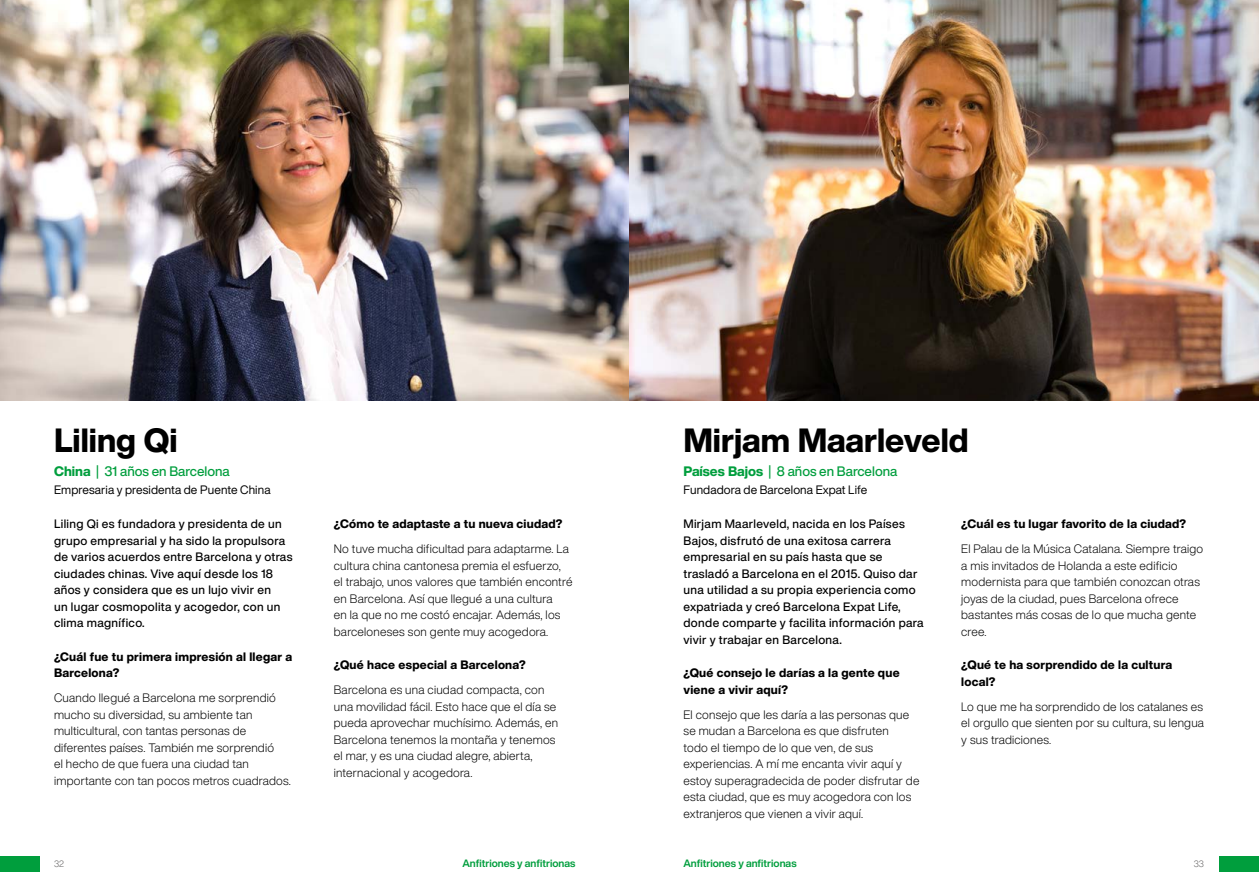
<style>
.page{position:relative;width:1259px;height:893px;background:#fff}
.page>*{position:absolute;margin:0;border:0;box-sizing:border-box;transform-origin:0 0}
.t1{font:800 33px "Helvetica Now Display";color:#000}
.t2{font:500 13.5px "Helvetica Now Display";color:#009e3d}
.t3{font:300 12px/16.5px "Helvetica Now Display";letter-spacing:.02em;color:#000}
.t4{font:500 12px/16.5px "Helvetica Now Display";letter-spacing:.03em;color:#000}
.t5{font:800 12px/16.5px "Helvetica Now Display";letter-spacing:.02em;color:#000}
.t6{font:12px "Helvetica Now Display";letter-spacing:.01em;color:#000}
.t7{font:700 10.5px "Helvetica Now Display";color:#009e3d}
.t8{font:300 9px "Helvetica Now Display";color:#646363}
.s1{font-weight:800}
</style>
<div class="page">
<img style="left:0;top:0;width:1259px;height:401px">
<div style="left:0;top:857px;width:40px;height:15px;background:#009e3d"></div>
<div style="left:1219px;top:857px;width:40px;height:15px;background:#009e3d"></div>
<h1 class="t1" style="left:54px;top:418px;width:125px">Liling Qi</h1>
<p class="t2" style="left:54px;top:461px;width:177px"><span class="s1">China</span> | 31 años en Barcelona</p>
<p class="t6" style="left:54px;top:481px;width:218px">Empresaria y presidenta de Puente China</p>
<p class="t4" style="left:54px;top:515px;width:240px">Liling Qi es fundadora y presidenta de un grupo empresarial y ha sido la propulsora de varios acuerdos entre Barcelona y otras ciudades chinas. Vive aquí desde los 18 años y considera que es un lujo vivir en<br>un lugar cosmopolita y acogedor, con un clima magnífico.</p>
<p class="t5" style="left:54px;top:648px;width:240px">¿Cuál fue tu primera impresión al llegar a<br>Barcelona?</p>
<p class="t3" style="left:54px;top:689px;width:238px">Cuando llegué a Barcelona me sorprendió mucho su diversidad, su ambiente tan multicultural, con tantas personas de diferentes países. También me sorprendió<br>el hecho de que fuera una ciudad tan importante con tan pocos metros cuadrados.</p>
<p class="t5" style="left:334px;top:515px;width:230px">¿Cómo te adaptaste a tu nueva ciudad?</p>
<p class="t3" style="left:334px;top:540px;width:240px">No tuve mucha dificultad para adaptarme. La cultura china cantonesa premia el esfuerzo, el trabajo, unos valores que también encontré en Barcelona. Así que llegué a una cultura<br>en la que no me costó encajar. Además, los barceloneses son gente muy acogedora.</p>
<p class="t5" style="left:334px;top:656px;width:193px">¿Qué hace especial a Barcelona?</p>
<p class="t3" style="left:334px;top:681px;width:226px">Barcelona es una ciudad compacta, con una movilidad fácil. Esto hace que el día se pueda aprovechar muchísimo. Además, en Barcelona tenemos la montaña y tenemos el mar, y es una ciudad alegre, abierta, internacional y acogedora.</p>
<h1 class="t1" style="left:683px;top:418px;width:287px">Mirjam Maarleveld</h1>
<p class="t2" style="left:683px;top:461px;width:215px"><span class="s1">Países Bajos</span> | 8 años en Barcelona</p>
<p class="t6" style="left:683px;top:481px;width:185px">Fundadora de Barcelona Expat Life</p>
<p class="t4" style="left:683px;top:515px;width:242px">Mirjam Maarleveld, nacida en los Países Bajos, disfrutó de una exitosa carrera empresarial en su país hasta que se trasladó a Barcelona en el 2015. Quiso dar una utilidad a su propia experiencia como expatriada y creó Barcelona Expat Life, donde comparte y facilita información para vivir y trabajar en Barcelona.</p>
<p class="t5" style="left:683px;top:664px;width:218px">¿Qué consejo le darías a la gente que viene a vivir aquí?</p>
<p class="t3" style="left:683px;top:706px;width:237px">El consejo que les daría a las personas que se mudan a Barcelona es que disfruten<br>todo el tiempo de lo que ven, de sus experiencias. A mí me encanta vivir aquí y estoy superagradecida de poder disfrutar de esta ciudad, que es muy acogedora con los extranjeros que vienen a vivir aquí.</p>
<p class="t5" style="left:961px;top:515px;width:226px">¿Cuál es tu lugar favorito de la ciudad?</p>
<p class="t3" style="left:961px;top:540px;width:243px">El Palau de la Música Catalana. Siempre traigo a mis invitados de Holanda a este edificio modernista para que también conozcan otras joyas de la ciudad, pues Barcelona ofrece bastantes más cosas de lo que mucha gente cree.</p>
<p class="t5" style="left:961px;top:656px;width:212px">¿Qué te ha sorprendido de la cultura local?</p>
<p class="t3" style="left:961px;top:698px;width:244px;text-align:justify">Lo que me ha sorprendido de los catalanes es el orgullo que sienten por su cultura, su lengua y sus tradiciones.</p>
<p class="t7" style="left:462px;top:856px;width:115px">Anfitriones y anfitrionas</p>
<p class="t7" style="left:683px;top:856px;width:115px">Anfitriones y anfitrionas</p>
<p class="t8" style="left:54px;top:857px;width:11px">32</p>
<p class="t8" style="left:1193px;top:857px;width:12px">33</p>
</div>
